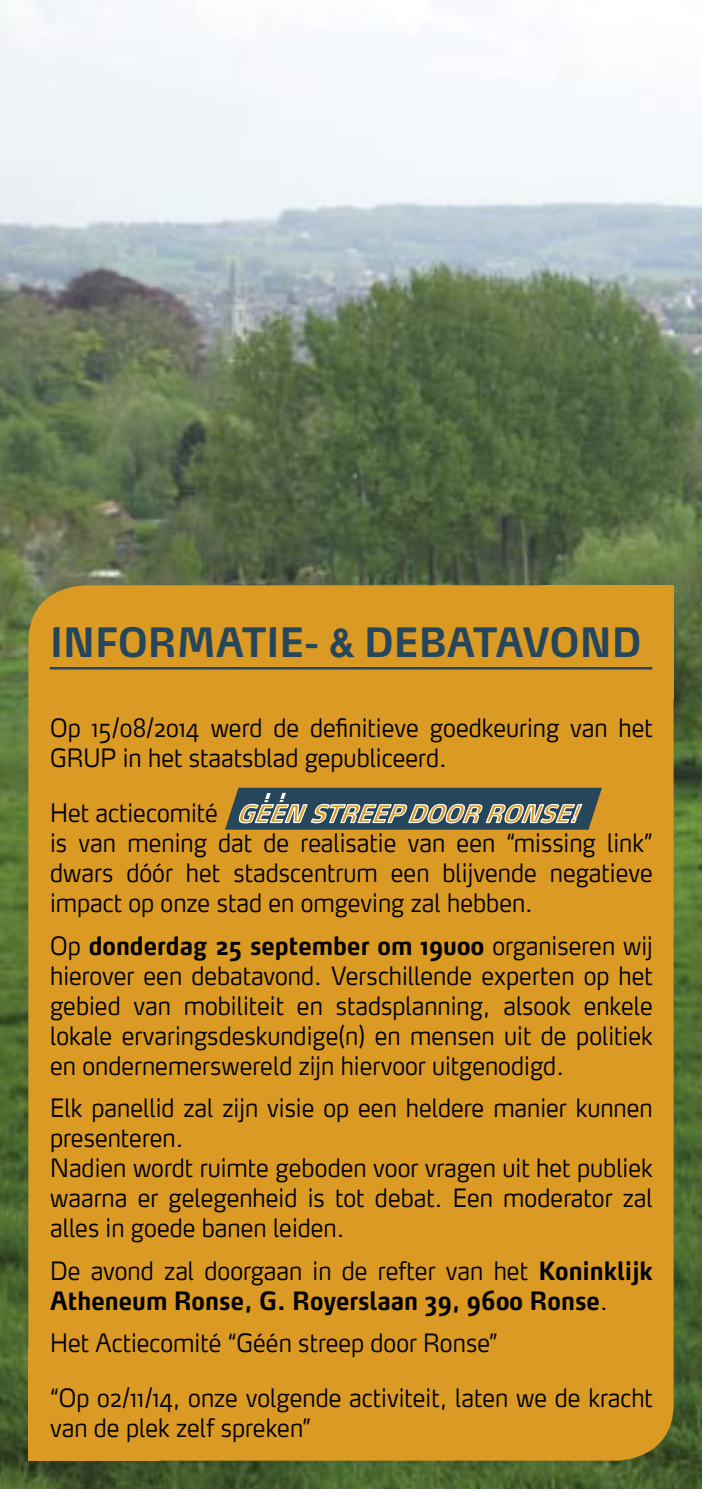
<style>
.page{position:relative;width:702px;height:1489px;background:#fff}
.page>*{position:absolute;margin:0;border:0;box-sizing:border-box;transform-origin:0 0}
._1__Lopende_tekst{font:700 40px "Max OT";color:#26465c;scale:.9 1}
._1__Lopende_tekst-2{font:300 25px/30px "Max OT";color:#000;scale:.9 1}
._1__Lopende_tekst-3{font:700 25px/30px "Max OT";color:#000;scale:.9 1}
.s1{font-family:"Helvetica Neue"}
.s2{font-weight:700}
.s3{font-weight:300}
</style>
<div class="page">
<img style="left:0;top:0;width:702px;height:1488px">
<div style="left:28px;top:585px;width:645px;height:875px;background:#da9a23"></div>
<div style="left:28px;top:1346px;width:132px;height:114px;background:#da9a23"></div>
<div style="left:541px;top:585px;width:132px;height:114px;background:#da9a23"></div>
<svg style="left:219px;top:756px;width:385px;height:114px;background:#ad893d"></svg>
<hr style="left:50px;top:667px;width:602px;height:2px;background:#26465c">
<p class="_1__Lopende_tekst" style="left:50px;top:616px;width:658px">INFORMATIE- <span class="s1">&amp;</span> DEBATAVOND</p>
<p class="_1__Lopende_tekst-2" style="left:50px;top:712px;width:671px">Op 15/08/2014 werd de definitieve goedkeuring van het<br>GRUP in het staatsblad gepubliceerd.</p>
<p class="_1__Lopende_tekst-2" style="left:50px;top:797px;width:188px">Het actiecomité</p>
<p class="_1__Lopende_tekst-2" style="left:50px;top:827px;width:671px;text-align:justify">is van mening dat de realisatie van een “missing link” dwars dóór het stadscentrum een blijvende negatieve impact op onze stad en omgeving zal hebben.</p>
<p class="_1__Lopende_tekst-2" style="left:50px;top:930px;width:671px;text-align:justify">Op <span class="s2">donderdag 25 september om 19u00</span> organiseren wij hierover een debatavond. Verschillende experten op het gebied van mobiliteit en stadsplanning, alsook enkele lokale ervaringsdeskundige(n) en mensen uit de politiek en ondernemerswereld zijn hiervoor uitgenodigd.</p>
<p class="_1__Lopende_tekst-2" style="left:50px;top:1092px;width:671px">Elk panellid zal zijn visie op een heldere manier kunnen presenteren.</p>
<p class="_1__Lopende_tekst-2" style="left:50px;top:1152px;width:671px;text-align:justify">Nadien wordt ruimte geboden voor vragen uit het publiek waarna er gelegenheid is tot debat. Een moderator zal alles in goede banen leiden.</p>
<p class="_1__Lopende_tekst-3" style="left:50px;top:1255px;width:671px"><span class="s3">De avond zal doorgaan in de refter van het</span> Koninklijk<br>Atheneum Ronse, G. Royerslaan 39, 9600 Ronse<span class="s3">.</span></p>
<p class="_1__Lopende_tekst-2" style="left:50px;top:1327px;width:499px">Het Actiecomité “Géén streep door Ronse”</p>
<p class="_1__Lopende_tekst-2" style="left:50px;top:1382px;width:671px">“Op 02/11/14, onze volgende activiteit, laten we de kracht van de plek zelf spreken”</p>
</div>
